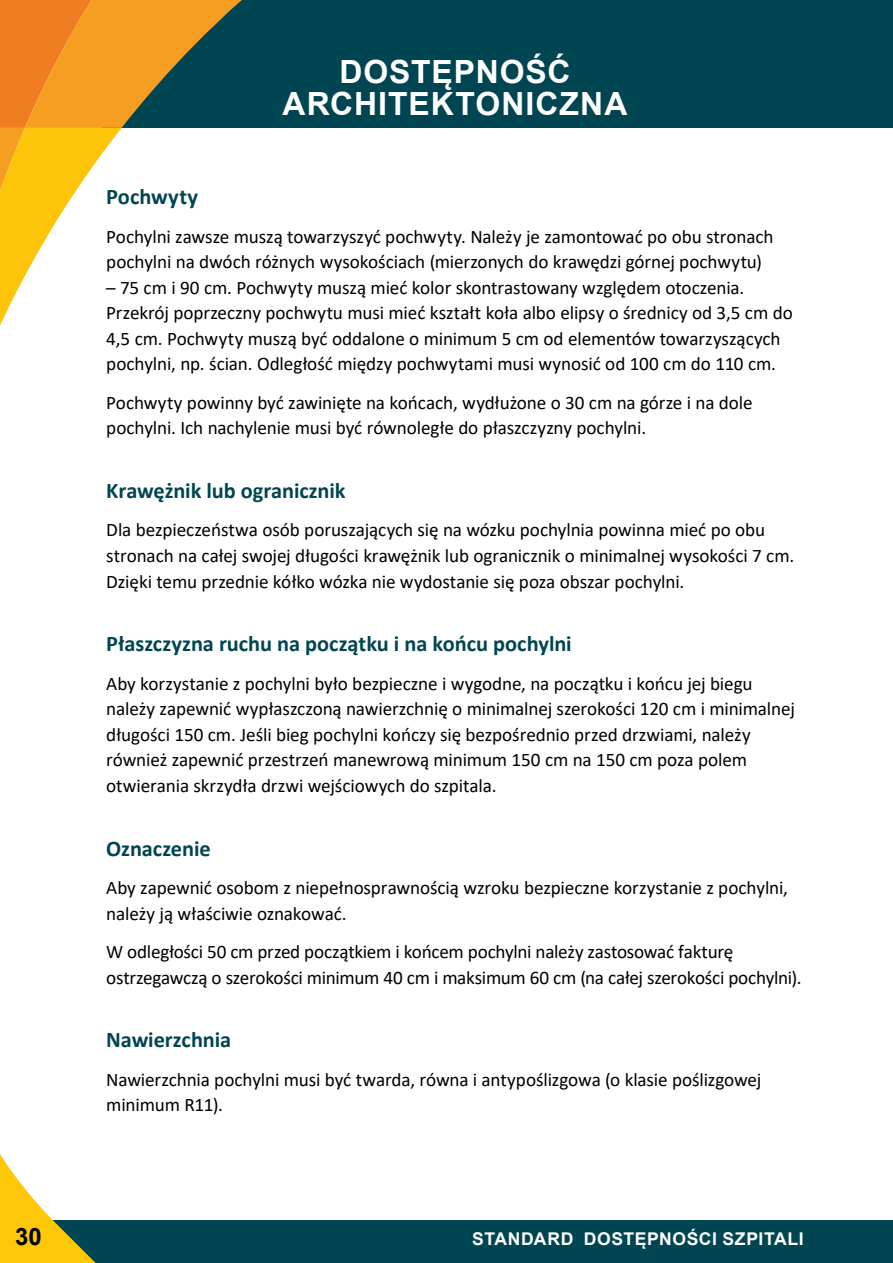
<style>
.page{position:relative;width:893px;height:1263px;background:#fff}
.page>*{position:absolute;margin:0;border:0;box-sizing:border-box;transform-origin:0 0}
.t1{font:700 31.95px/32px "Arial";letter-spacing:.03em;color:#fff;text-align:center}
.t2{font:700 24px "Arial";color:#000}
._2_gradacja{font:700 22.35px "Calibri";letter-spacing:-.005em;color:#004552}
.podstawowy{font:19.2px/25.5px "Calibri";letter-spacing:-.005em;color:#000}
.t3{font:700 17.55px "Arial";letter-spacing:.035em;color:#fff}
</style>
<div class="page">
<div style="left:102px;top:0;width:791px;height:128px;background:#004552"></div>
<div style="left:0;top:1220px;width:892px;height:43px;background:#004552"></div>
<svg style="left:0;top:1154px;width:96px;height:109px"></svg>
<svg style="left:0;top:0;width:242px;height:325px"></svg>
<h1 class="t1" style="left:282px;top:56px;width:346px">DOSTĘPNOŚĆ<br>ARCHITEKTONICZNA</h1>
<p class="_2_gradacja" style="left:106px;top:181px;width:93px">Pochwyty</p>
<p class="podstawowy" style="left:106px;top:223px;width:669px">Pochylni zawsze muszą towarzyszyć pochwyty. Należy je zamontować po obu stronach pochylni na dwóch różnych wysokościach (mierzonych do krawędzi górnej pochwytu)</p>
<p class="podstawowy" style="left:106px;top:274px;width:688px">– 75 cm i 90 cm. Pochwyty muszą mieć kolor skontrastowany względem otoczenia.<br>Przekrój poprzeczny pochwytu musi mieć kształt koła albo elipsy o średnicy od 3,5 cm do 4,5 cm. Pochwyty muszą być oddalone o minimum 5 cm od elementów towarzyszących pochylni, np. ścian. Odległość między pochwytami musi wynosić od 100 cm do 110 cm.</p>
<p class="podstawowy" style="left:106px;top:389px;width:648px">Pochwyty powinny być zawinięte na końcach, wydłużone o 30 cm na górze i na dole pochylni. Ich nachylenie musi być równoległe do płaszczyzny pochylni.</p>
<p class="_2_gradacja" style="left:106px;top:475px;width:241px">Krawężnik lub ogranicznik</p>
<p class="podstawowy" style="left:106px;top:517px;width:689px">Dla bezpieczeństwa osób poruszających się na wózku pochylnia powinna mieć po obu stronach na całej swojej długości krawężnik lub ogranicznik o minimalnej wysokości 7 cm.<br>Dzięki temu przednie kółko wózka nie wydostanie się poza obszar pochylni.</p>
<p class="_2_gradacja" style="left:106px;top:628px;width:467px">Płaszczyzna ruchu na początku i na końcu pochylni</p>
<p class="podstawowy" style="left:106px;top:670px;width:690px">Aby korzystanie z pochylni było bezpieczne i wygodne, na początku i końcu jej biegu należy zapewnić wypłaszczoną nawierzchnię o minimalnej szerokości 120 cm i minimalnej długości 150 cm. Jeśli bieg pochylni kończy się bezpośrednio przed drzwiami, należy również zapewnić przestrzeń manewrową minimum 150 cm na 150 cm poza polem otwierania skrzydła drzwi wejściowych do szpitala.</p>
<p class="_2_gradacja" style="left:106px;top:832px;width:106px">Oznaczenie</p>
<p class="podstawowy" style="left:106px;top:874px;width:683px">Aby zapewnić osobom z niepełnosprawnością wzroku bezpieczne korzystanie z pochylni, należy ją właściwie oznakować.</p>
<p class="podstawowy" style="left:106px;top:938px;width:697px">W odległości 50 cm przed początkiem i końcem pochylni należy zastosować fakturę ostrzegawczą o szerokości minimum 40 cm i maksimum 60 cm (na całej szerokości pochylni).</p>
<p class="_2_gradacja" style="left:106px;top:1024px;width:126px">Nawierzchnia</p>
<p class="podstawowy" style="left:106px;top:1066px;width:657px">Nawierzchnia pochylni musi być twarda, równa i antypoślizgowa (o klasie poślizgowej minimum R11).</p>
<p class="t2" style="left:15px;top:1219px;width:28px">30</p>
<p class="t3" style="left:472px;top:1226px;width:333px">STANDARD DOSTĘPNOŚCI SZPITALI</p>
</div>
